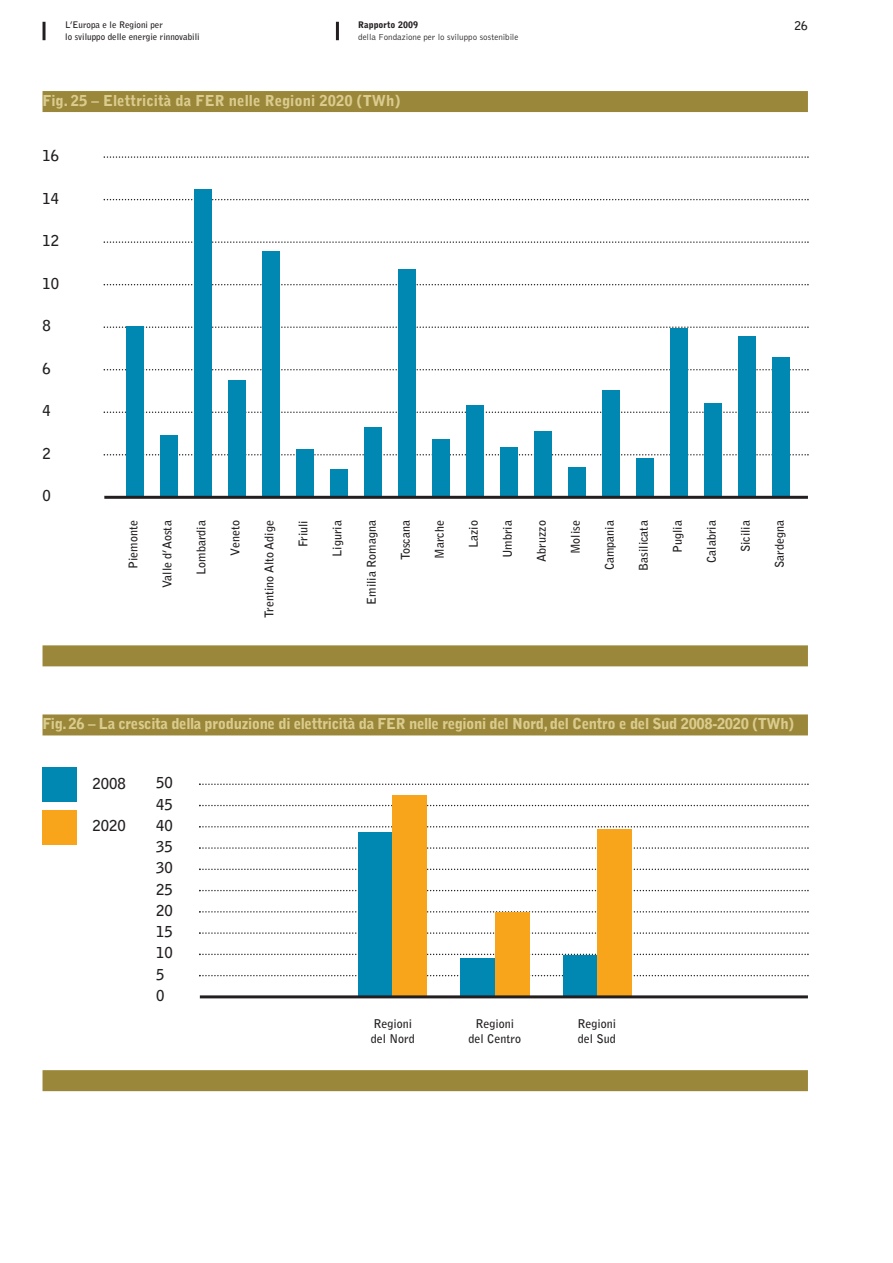
<style>
.page{position:relative;width:893px;height:1263px;background:#fff}
.page>*{position:absolute;margin:0;border:0;box-sizing:border-box;transform-origin:0 0}
.t1{font:900 15px "Bell Gothic Std";letter-spacing:-.03em;color:#dacc8f}
.t2{font:900 15px "Bell Gothic Std";color:#dacc8f}
.t3{font:700 15px/21.3px "Bell Gothic Std";color:#231f20}
.t4{font:700 12px/15px "Bell Gothic Std";color:#231f20}
.t5{font:700 9px "Bell Gothic Std";color:#231f20}
.t6{font:300 9px "Bell Gothic Std";color:#231f20}
.t7{font:900 9px "Bell Gothic Std";color:#231f20}
</style>
<div class="page">
<svg style="left:104px;top:199px;width:705px;height:1px"></svg>
<svg style="left:104px;top:241px;width:705px;height:2px"></svg>
<svg style="left:104px;top:284px;width:705px;height:1px"></svg>
<svg style="left:104px;top:326px;width:705px;height:2px"></svg>
<svg style="left:104px;top:369px;width:705px;height:1px"></svg>
<svg style="left:104px;top:411px;width:705px;height:2px"></svg>
<svg style="left:104px;top:454px;width:705px;height:1px"></svg>
<div style="left:126px;top:326px;width:17px;height:170px;background:#0087b2"></div>
<div style="left:160px;top:435px;width:17px;height:61px;background:#0087b2"></div>
<div style="left:194px;top:189px;width:17px;height:307px;background:#0087b2"></div>
<div style="left:228px;top:380px;width:17px;height:116px;background:#0087b2"></div>
<div style="left:262px;top:252px;width:17px;height:244px;background:#0087b2"></div>
<div style="left:296px;top:449px;width:17px;height:47px;background:#0087b2"></div>
<div style="left:330px;top:470px;width:17px;height:26px;background:#0087b2"></div>
<div style="left:364px;top:428px;width:18px;height:68px;background:#0087b2"></div>
<div style="left:399px;top:270px;width:17px;height:226px;background:#0087b2"></div>
<div style="left:433px;top:440px;width:17px;height:56px;background:#0087b2"></div>
<div style="left:467px;top:406px;width:17px;height:90px;background:#0087b2"></div>
<div style="left:501px;top:447px;width:17px;height:49px;background:#0087b2"></div>
<div style="left:535px;top:431px;width:17px;height:65px;background:#0087b2"></div>
<div style="left:569px;top:468px;width:17px;height:28px;background:#0087b2"></div>
<div style="left:603px;top:390px;width:17px;height:106px;background:#0087b2"></div>
<div style="left:637px;top:458px;width:17px;height:38px;background:#0087b2"></div>
<div style="left:671px;top:328px;width:17px;height:168px;background:#0087b2"></div>
<div style="left:705px;top:403px;width:17px;height:93px;background:#0087b2"></div>
<div style="left:739px;top:337px;width:17px;height:159px;background:#0087b2"></div>
<div style="left:773px;top:358px;width:17px;height:138px;background:#0087b2"></div>
<svg style="left:104px;top:156px;width:705px;height:2px"></svg>
<div style="left:43px;top:91px;width:765px;height:21px;background:#9b8739"></div>
<div style="left:43px;top:645px;width:765px;height:21px;background:#9b8739"></div>
<svg style="left:199px;top:783px;width:610px;height:2px"></svg>
<svg style="left:199px;top:826px;width:610px;height:1px"></svg>
<svg style="left:199px;top:868px;width:610px;height:2px"></svg>
<svg style="left:199px;top:911px;width:610px;height:1px"></svg>
<svg style="left:199px;top:954px;width:610px;height:1px"></svg>
<svg style="left:199px;top:805px;width:610px;height:1px"></svg>
<svg style="left:199px;top:847px;width:610px;height:2px"></svg>
<svg style="left:199px;top:890px;width:610px;height:1px"></svg>
<svg style="left:199px;top:932px;width:610px;height:2px"></svg>
<svg style="left:199px;top:975px;width:610px;height:1px"></svg>
<div style="left:359px;top:833px;width:34px;height:163px;background:#0087b2"></div>
<div style="left:393px;top:796px;width:34px;height:200px;background:#f9a51b"></div>
<div style="left:461px;top:959px;width:34px;height:37px;background:#0087b2"></div>
<div style="left:495px;top:912px;width:34px;height:84px;background:#f9a51b"></div>
<div style="left:563px;top:955px;width:34px;height:41px;background:#0087b2"></div>
<div style="left:597px;top:830px;width:34px;height:166px;background:#f9a51b"></div>
<div style="left:43px;top:768px;width:34px;height:34px;background:#0087b2"></div>
<div style="left:43px;top:811px;width:34px;height:34px;background:#f9a51b"></div>
<div style="left:43px;top:714px;width:765px;height:21px;background:#9b8739"></div>
<div style="left:43px;top:1070px;width:765px;height:21px;background:#9b8739"></div>
<hr style="left:104px;top:496px;width:704px;height:3px;background:#231f20">
<hr style="left:200px;top:995px;width:608px;height:3px;background:#231f20">
<hr style="left:336px;top:22px;width:3px;height:18px;background:#231f20">
<hr style="left:43px;top:22px;width:3px;height:18px;background:#231f20">
<p class="t7" style="left:358px;top:21px;width:61px">Rapporto 2009</p>
<p class="t6" style="left:358px;top:34px;width:162px">della Fondazione per lo sviluppo sostenibile</p>
<p class="t5" style="left:65px;top:21px;width:99px">L’Europa e le Regioni per</p>
<p class="t4" style="left:795px;top:19px;width:15px">26</p>
<p class="t5" style="left:65px;top:33px;width:136px">lo sviluppo delle energie rinnovabili</p>
<p class="t2" style="left:43px;top:95px;width:359px">Fig. 25 – Elettricità da FER nelle Regioni 2020 (TWh)</p>
<p class="t3" style="left:43px;top:146px;width:18px">16</p>
<p class="t3" style="left:43px;top:189px;width:18px">14</p>
<p class="t3" style="left:43px;top:231px;width:18px">12</p>
<p class="t3" style="left:43px;top:274px;width:18px">10</p>
<p class="t3" style="left:43px;top:316px;width:10px">8</p>
<p class="t3" style="left:43px;top:359px;width:10px">6</p>
<p class="t3" style="left:43px;top:401px;width:10px">4</p>
<p class="t3" style="left:43px;top:444px;width:10px">2</p>
<p class="t3" style="left:43px;top:486px;width:10px">0</p>
<p class="t4" style="left:127px;top:569px;width:50px;rotate:-90deg">Piemonte</p>
<p class="t4" style="left:161px;top:588px;width:69px;rotate:-90deg">Valle d’Aosta</p>
<p class="t4" style="left:195px;top:575px;width:56px;rotate:-90deg">Lombardia</p>
<p class="t4" style="left:229px;top:556px;width:37px;rotate:-90deg">Veneto</p>
<p class="t4" style="left:263px;top:618px;width:99px;rotate:-90deg">Trentino Alto Adige</p>
<p class="t4" style="left:297px;top:547px;width:29px;rotate:-90deg">Friuli</p>
<p class="t4" style="left:331px;top:557px;width:38px;rotate:-90deg">Liguria</p>
<p class="t4" style="left:365px;top:605px;width:86px;rotate:-90deg">Emilia Romagna</p>
<p class="t4" style="left:399px;top:560px;width:42px;rotate:-90deg">Toscana</p>
<p class="t4" style="left:433px;top:559px;width:40px;rotate:-90deg">Marche</p>
<p class="t4" style="left:467px;top:548px;width:29px;rotate:-90deg">Lazio</p>
<p class="t4" style="left:501px;top:558px;width:40px;rotate:-90deg">Umbria</p>
<p class="t4" style="left:535px;top:561px;width:43px;rotate:-90deg">Abruzzo</p>
<p class="t4" style="left:569px;top:554px;width:36px;rotate:-90deg">Molise</p>
<p class="t4" style="left:603px;top:570px;width:52px;rotate:-90deg">Campania</p>
<p class="t4" style="left:637px;top:570px;width:52px;rotate:-90deg">Basilicata</p>
<p class="t4" style="left:671px;top:553px;width:34px;rotate:-90deg">Puglia</p>
<p class="t4" style="left:705px;top:563px;width:44px;rotate:-90deg">Calabria</p>
<p class="t4" style="left:739px;top:552px;width:34px;rotate:-90deg">Sicilia</p>
<p class="t4" style="left:773px;top:568px;width:50px;rotate:-90deg">Sardegna</p>
<p class="t1" style="left:43px;top:718px;width:753px">Fig.26 – La crescita della produzione di elettricità da FER nelle regioni del Nord,del Centro e del Sud 2008-2020 (TWh)</p>
<p class="t3" style="left:156px;top:773px;width:18px">50<br>45</p>
<p class="t3" style="left:93px;top:774px;width:35px">2008</p>
<p class="t3" style="left:93px;top:816px;width:35px">2020</p>
<p class="t3" style="left:156px;top:816px;width:18px">40<br>35<br>30<br>25<br>20<br>15<br>10<br>5<br>0</p>
<p class="t4" style="left:371px;top:1017px;width:45px">Regioni del Nord</p>
<p class="t4" style="left:468px;top:1017px;width:54px;text-align:center">Regioni del Centro</p>
<p class="t4" style="left:577px;top:1017px;width:40px">Regioni del Sud</p>
</div>
